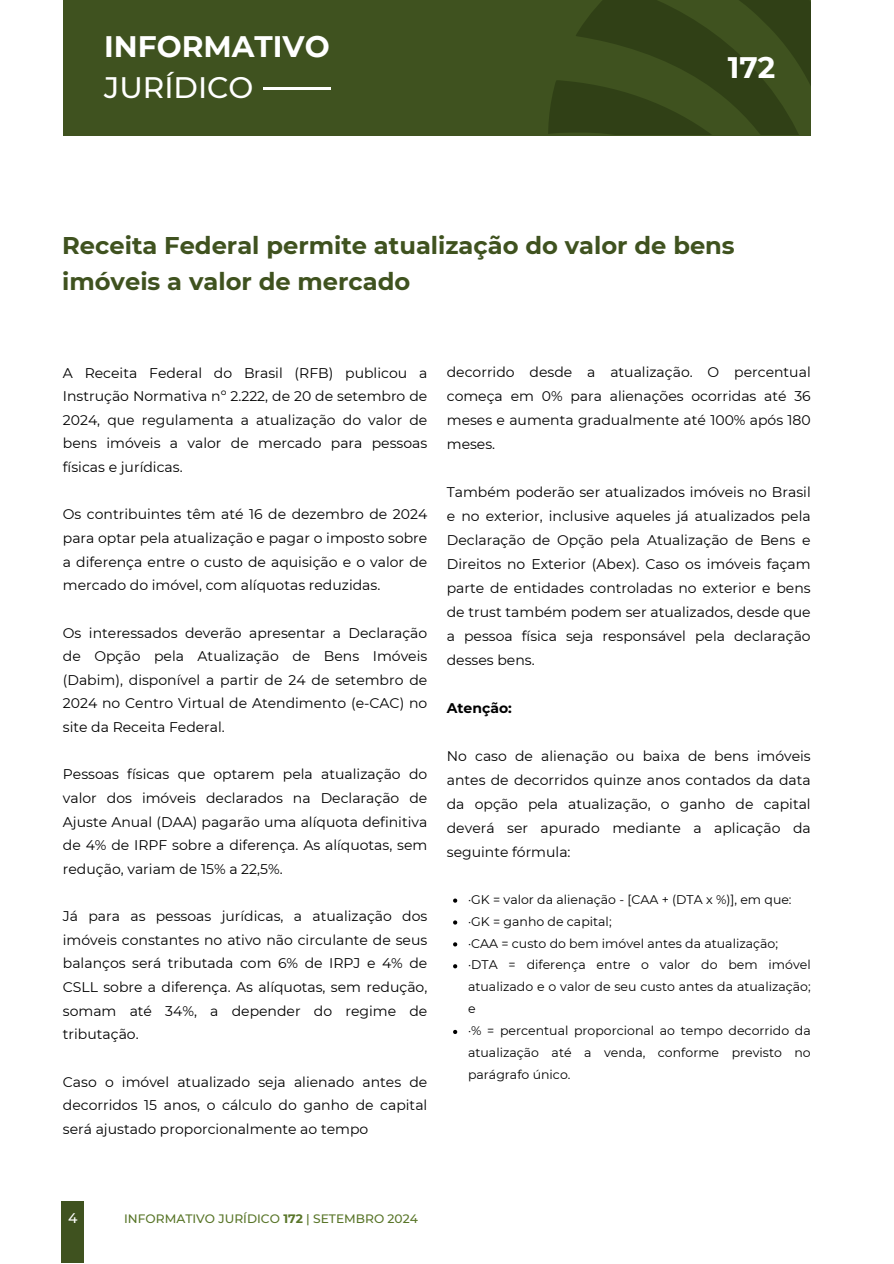
<style>
.page{position:relative;width:894px;height:1264px;background:#fff}
.page>*{position:absolute;margin:0;border:0;box-sizing:border-box;transform-origin:0 0}
.t1{font:700 29.55px/41.2px "Montserrat";color:#fff}
.t2{font:700 24.15px/35.2px "Montserrat";color:#3f521f}
.t3{font:13.95px/23.7px "Montserrat";color:#000;text-align:justify}
.t4{font:700 13.95px "Montserrat";color:#000}
.t5{font:500 13.95px "Montserrat";color:#fff}
.t6{font:12.45px/21.9px "Montserrat";color:#000;text-align:justify}
.t7{font:500 12.15px "Montserrat";color:#587528}
.s1{font-weight:500}
.s2{font-weight:700}
</style>
<div class="page">
<div style="left:63px;top:0;width:747px;height:135px;background:#3f521f"></div>
<hr style="left:263px;top:87px;width:67px;height:3px;background:#fff">
<svg style="left:548px;top:0;width:262px;height:134px"></svg>
<div style="left:61px;top:1200px;width:22px;height:62px;background:#3f521f"></div>
<svg style="left:453px;top:898px;width:4px;height:4px"></svg>
<svg style="left:453px;top:920px;width:4px;height:4px"></svg>
<svg style="left:453px;top:942px;width:4px;height:4px"></svg>
<svg style="left:453px;top:964px;width:4px;height:4px"></svg>
<svg style="left:453px;top:1029px;width:4px;height:5px"></svg>
<h1 class="t1" style="left:104px;top:26px;width:227px">INFORMATIVO<br><span class="s1">JURÍDICO</span></h1>
<p class="t1" style="left:727px;top:46px;width:49px">172</p>
<h3 class="t2" style="left:62px;top:228px;width:674px">Receita Federal permite atualização do valor de bens imóveis a valor de mercado</h3>
<h5 class="t3" style="left:63px;top:360px;width:366px">A Receita Federal do Brasil (RFB) publicou a Instrução Normativa nº 2.222, de 20 de setembro de 2024, que regulamenta a atualização do valor de bens imóveis a valor de mercado para pessoas físicas e jurídicas.</h5>
<h5 class="t3" style="left:63px;top:502px;width:366px">Os contribuintes têm até 16 de dezembro de 2024 para optar pela atualização e pagar o imposto sobre a diferença entre o custo de aquisição e o valor de mercado do imóvel, com alíquotas reduzidas.</h5>
<h5 class="t3" style="left:63px;top:620px;width:366px">Os interessados deverão apresentar a Declaração de Opção pela Atualização de Bens Imóveis (Dabim), disponível a partir de 24 de setembro de 2024 no Centro Virtual de Atendimento (e-CAC) no site da Receita Federal.</h5>
<h5 class="t3" style="left:63px;top:762px;width:366px">Pessoas físicas que optarem pela atualização do valor dos imóveis declarados na Declaração de Ajuste Anual (DAA) pagarão uma alíquota definitiva de 4% de IRPF sobre a diferença. As alíquotas, sem redução, variam de 15% a 22,5%.</h5>
<h5 class="t3" style="left:63px;top:904px;width:366px">Já para as pessoas jurídicas, a atualização dos imóveis constantes no ativo não circulante de seus balanços será tributada com 6% de IRPJ e 4% de CSLL sobre a diferença. As alíquotas, sem redução, somam até 34%, a depender do regime de tributação.</h5>
<p class="t3" style="left:63px;top:1069px;width:366px">Caso o imóvel atualizado seja alienado antes de decorridos 15 anos, o cálculo do ganho de capital será ajustado proporcionalmente ao tempo</p>
<h5 class="t3" style="left:446px;top:360px;width:365px">decorrido desde a atualização. O percentual começa em 0% para alienações ocorridas até 36 meses e aumenta gradualmente até 100% após 180 meses.</h5>
<h5 class="t3" style="left:446px;top:480px;width:365px">Também poderão ser atualizados imóveis no Brasil e no exterior, inclusive aqueles já atualizados pela Declaração de Opção pela Atualização de Bens e Direitos no Exterior (Abex). Caso os imóveis façam parte de entidades controladas no exterior e bens de trust também podem ser atualizados, desde que a pessoa física seja responsável pela declaração desses bens.</h5>
<h4 class="t4" style="left:446px;top:699px;width:66px">Atenção:</h4>
<h5 class="t3" style="left:446px;top:744px;width:365px">No caso de alienação ou baixa de bens imóveis antes de decorridos quinze anos contados da data da opção pela atualização, o ganho de capital deverá ser apurado mediante a aplicação da seguinte fórmula:</h5>
<p class="t6" style="left:468px;top:888px;width:325px">·GK = valor da alienação - [CAA + (DTA x %)], em que:</p>
<p class="t6" style="left:468px;top:910px;width:145px">·GK = ganho de capital;</p>
<p class="t6" style="left:468px;top:932px;width:311px">·CAA = custo do bem imóvel antes da atualização;</p>
<p class="t6" style="left:468px;top:954px;width:344px">·DTA = diferença entre o valor do bem imóvel atualizado e o valor de seu custo antes da atualização; e</p>
<p class="t6" style="left:468px;top:1019px;width:344px">·% = percentual proporcional ao tempo decorrido da atualização até a venda, conforme previsto no parágrafo único.</p>
<h2 class="t5" style="left:68px;top:1209px;width:11px">4</h2>
<p class="t7" style="left:124px;top:1210px;width:295px">INFORMATIVO JURÍDICO <span class="s2">172</span> | SETEMBRO 2024</p>
</div>
